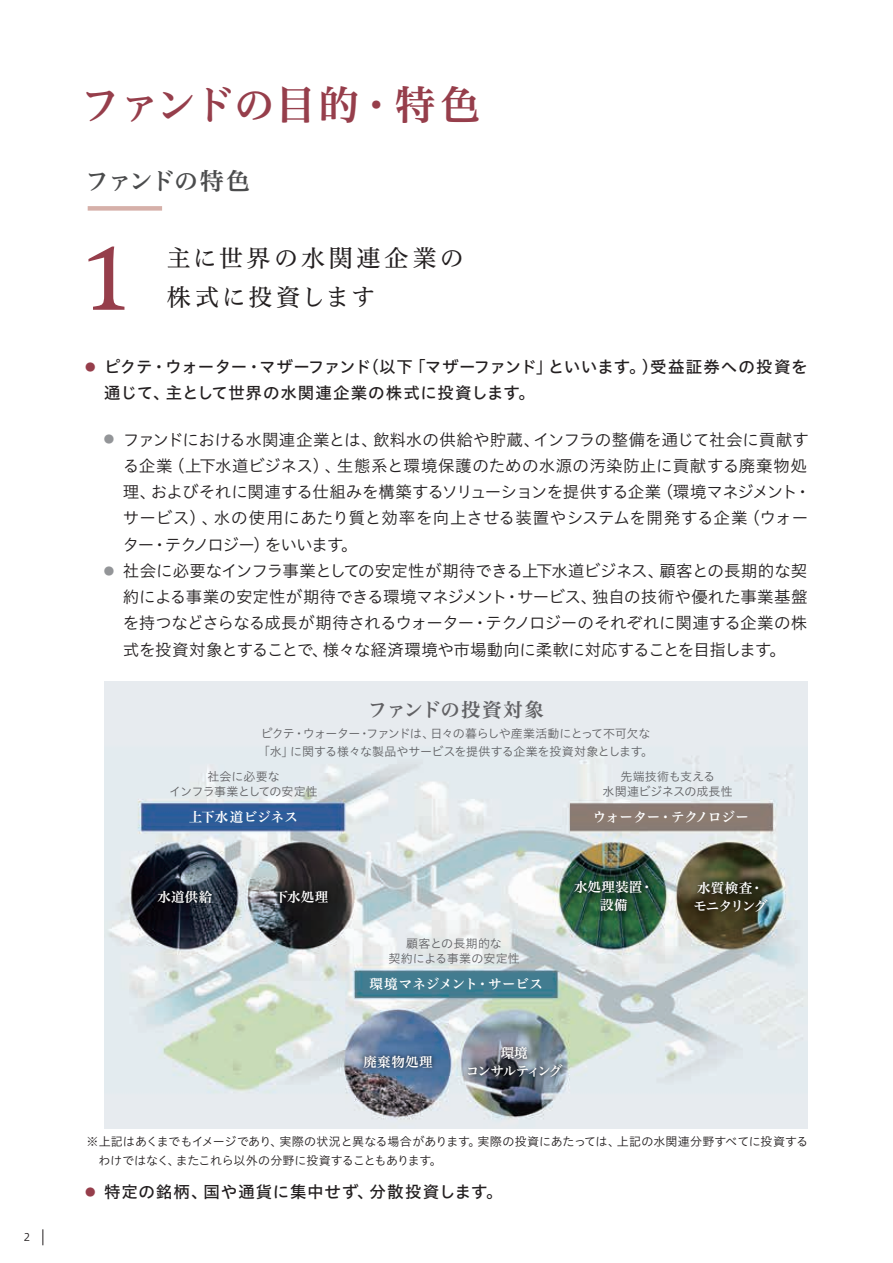
<style>
.page{position:relative;width:893px;height:1263px;background:#fff}
.page>*{position:absolute;margin:0;border:0;box-sizing:border-box;transform-origin:0 0}
.t1{font:40.5px "Hiragino UD Serif Std W6";letter-spacing:-.01em;color:#963e4b}
.t2{font:24px/39px "Hiragino UD Serif Std W4";letter-spacing:.125em;color:#231f20}
.t3{font:24px "Hiragino UD Serif Std W6";letter-spacing:-.04em;color:#4b4c4d}
.t4{font:19.5px "Hiragino UD Serif Std W6";letter-spacing:.02em;color:#616164}
.t5{font:16.5px/26.2px "Hiragino UD Sans Std W3";letter-spacing:-.01em;color:#231f20}
.t6{font:16.5px/26.2px "Hiragino UD Sans Std W5";letter-spacing:.03em;color:#231f20}
.t7{font:16.5px "Hiragino UD Sans Std W5";letter-spacing:.05em;color:#231f20}
.t8{font:13.5px/18px "Hiragino UD Serif Std W6";letter-spacing:.005em;color:#fff;text-align:center}
.t9{font:13.5px/18px "Hiragino UD Serif Std W6";letter-spacing:-.06em;color:#fff}
.t10{font:13.5px/18px "Hiragino UD Serif Std W6";letter-spacing:-.11em;color:#fff;text-align:center}
.t11{font:12px/15px "Hiragino UD Sans Std W3";letter-spacing:-.02em;color:#616164;text-align:center}
.t12{font:12px/18.8px "Hiragino UD Sans Std W3";letter-spacing:-.01em;color:#231f20}
.t13{font:12px/15px "Hiragino UD Sans Std W3";letter-spacing:.01em;color:#616164;text-align:center}
.t14{font:10.5px "Hiragino UD Sans Std W3";color:#231f20}
.s1{font-family:"Hiragino UD Sans Std W3";font-size:10.5px;color:#963e4b}
.s2{font-size:10.5px;color:#939598}
</style>
<div class="page">
<svg style="left:43px;top:1229px;width:1px;height:16px"></svg>
<svg style="left:88px;top:247px;width:36px;height:63px"></svg>
<div style="left:88px;top:206px;width:74px;height:5px;background:#d6b0a9"></div>
<img style="left:104px;top:682px;width:704px;height:447px">
<img style="left:151px;top:883px;width:68px;height:29px">
<img style="left:268px;top:883px;width:67px;height:29px">
<img style="left:567px;top:874px;width:93px;height:47px">
<img style="left:687px;top:874px;width:87px;height:47px">
<img style="left:459px;top:1039px;width:111px;height:47px">
<img style="left:357px;top:1049px;width:82px;height:28px">
<p class="t14" style="left:23px;top:1229px;width:8px">2</p>
<h1 class="t1" style="left:80px;top:74px;width:402px">ファンドの目的・特色</h1>
<h2 class="t3" style="left:85px;top:163px;width:166px">ファンドの特色</h2>
<h2 class="t2" style="left:167px;top:237px;width:298px">主に世界の水関連企業の株式に投資します</h2>
<p class="t6" style="left:104px;top:353px;width:705px;text-indent:-19px"><span class="s1">●</span> ピクテ・ウォーター・マザーファンド(以下「マザーファンド」といいます。)受益証券への投資を通じて、主として世界の水関連企業の株式に投資します。</p>
<p class="t5" style="left:123px;top:425px;width:689px;text-indent:-19px"><span class="s2">●</span> ファンドにおける水関連企業とは、飲料水の供給や貯蔵、インフラの整備を通じて社会に貢献する企業（上下水道ビジネス）、生態系と環境保護のための水源の汚染防止に貢献する廃棄物処理、およびそれに関連する仕組みを構築するソリューションを提供する企業（環境マネジメント・サービス）、水の使用にあたり質と効率を向上させる装置やシステムを開発する企業（ウォーター・テクノロジー）をいいます。</p>
<p class="t5" style="left:123px;top:556px;width:686px;text-align:justify;text-indent:-19px"><span class="s2">●</span> 社会に必要なインフラ事業としての安定性が期待できる上下水道ビジネス、顧客との長期的な契約による事業の安定性が期待できる環境マネジメント・サービス、独自の技術や優れた事業基盤を持つなどさらなる成長が期待されるウォーター・テクノロジーのそれぞれに関連する企業の株式を投資対象とすることで、様々な経済環境や市場動向に柔軟に対応することを目指します。</p>
<p class="t4" style="left:368px;top:695px;width:178px">ファンドの投資対象</p>
<p class="t11" style="left:258px;top:723px;width:397px;line-height:18px;text-align:left">ピクテ・ウォーター・ファンドは、日々の暮らしや産業活動にとって不可欠な「水」に関する様々な製品やサービスを提供する企業を投資対象とします。</p>
<p class="t11" style="left:169px;top:768px;width:150px">社会に必要な<br>インフラ事業としての安定性</p>
<p class="t11" style="left:603px;top:768px;width:132px">先端技術も支える<br>水関連ビジネスの成長性</p>
<p class="t8" style="left:189px;top:807px;width:111px">上下水道ビジネス</p>
<p class="t8" style="left:593px;top:807px;width:158px">ウォーター・テクノロジー</p>
<p class="t8" style="left:157px;top:887px;width:56px">水道供給</p>
<p class="t8" style="left:275px;top:887px;width:55px">下水処理</p>
<p class="t8" style="left:574px;top:878px;width:81px">水処理装置・設備</p>
<p class="t9" style="left:693px;top:878px;width:76px">水質検査・モニタリング</p>
<p class="t13" style="left:388px;top:936px;width:133px">顧客との長期的な<br>契約による事業の安定性</p>
<p class="t8" style="left:369px;top:974px;width:175px">環境マネジメント・サービス</p>
<p class="t8" style="left:363px;top:1052px;width:71px">廃棄物処理</p>
<p class="t10" style="left:466px;top:1043px;width:98px">環境<br>コンサルティング</p>
<p class="t12" style="left:99px;top:1131px;width:711px;text-indent:-12px">※上記はあくまでもイメージであり、実際の状況と異なる場合があります。実際の投資にあたっては、上記の水関連分野すべてに投資するわけではなく、またこれら以外の分野に投資することもあります。</p>
<p class="t7" style="left:85px;top:1179px;width:419px"><span class="s1">●</span> 特定の銘柄、国や通貨に集中せず、分散投資します。</p>
</div>
